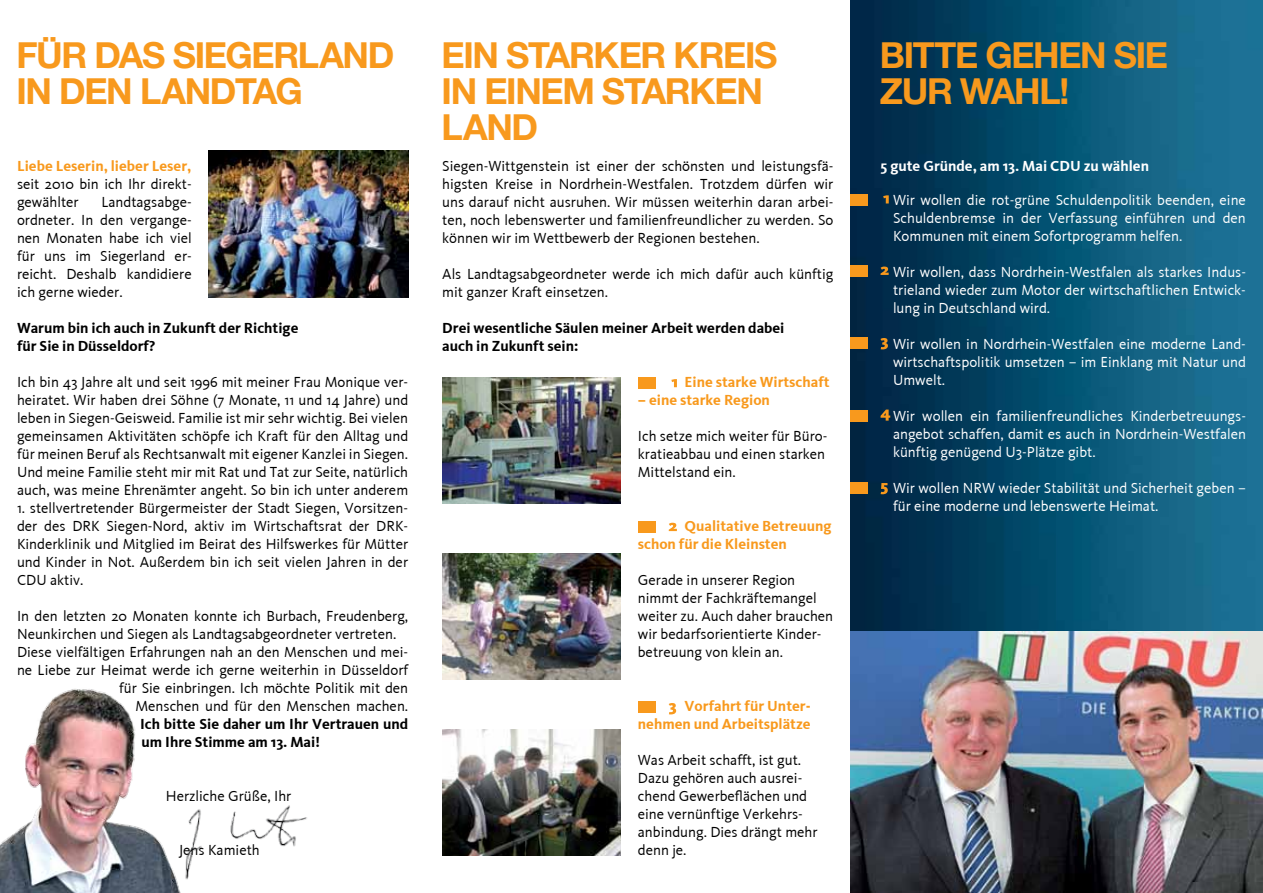
<style>
.page{position:relative;width:1263px;height:893px;background:#fff}
.page>*{position:absolute;margin:0;border:0;box-sizing:border-box;transform-origin:0 0}
.t1{font:700 36px/36px "CDU Helvetica";color:#f8991d}
.t2{font:15px/18px "Kievit";color:#000}
.t3{font:15px/18px "Kievit";color:#fff;text-align:justify}
.t4{font:700 15px/18px "Kievit";color:#000}
.t5{font:700 15px/18px "Kievit";color:#f8991d}
.t6{font:700 15px "Kievit";color:#fff}
</style>
<div class="page">
<img style="left:442px;top:729px;width:179px;height:126px">
<img style="left:442px;top:378px;width:179px;height:126px">
<img style="left:442px;top:553px;width:179px;height:126px">
<img style="left:850px;top:0;width:413px;height:631px">
<img style="left:209px;top:151px;width:199px;height:146px">
<img style="left:289px;top:805px;width:18px;height:42px">
<div style="left:639px;top:378px;width:17px;height:11px;background:#f8991d"></div>
<svg style="left:671px;top:379px;width:6px;height:8px"></svg>
<div style="left:639px;top:522px;width:17px;height:11px;background:#f8991d"></div>
<svg style="left:669px;top:523px;width:8px;height:8px"></svg>
<div style="left:639px;top:702px;width:17px;height:11px;background:#f8991d"></div>
<svg style="left:669px;top:703px;width:7px;height:11px"></svg>
<img style="left:0;top:689px;width:289px;height:204px">
<div style="left:850px;top:410px;width:17px;height:11px;background:#f8991d"></div>
<div style="left:850px;top:338px;width:17px;height:11px;background:#f8991d"></div>
<div style="left:850px;top:482px;width:17px;height:11px;background:#f8991d"></div>
<svg style="left:880px;top:483px;width:8px;height:11px"></svg>
<svg style="left:880px;top:410px;width:10px;height:11px"></svg>
<svg style="left:880px;top:338px;width:8px;height:11px"></svg>
<div style="left:850px;top:265px;width:17px;height:12px;background:#f8991d"></div>
<svg style="left:880px;top:267px;width:9px;height:8px"></svg>
<div style="left:850px;top:194px;width:17px;height:11px;background:#f8991d"></div>
<svg style="left:883px;top:195px;width:6px;height:8px"></svg>
<img style="left:850px;top:631px;width:413px;height:262px">
<h1 class="t1" style="left:17px;top:37px;width:258px">FÜR DAS SIEGERL</h1>
<h1 class="t1" style="left:320px;top:37px;width:72px">AND</h1>
<h1 class="t1" style="left:17px;top:73px;width:284px">IN DEN LANDTAG</h1>
<p class="t5" style="left:17px;top:157px;width:176px">Liebe Leserin, lieber Leser,</p>
<p class="t2" style="left:17px;top:175px;width:176px">seit 2010 bin ich Ihr direkt&shy;gewählter</p>
<p class="t2" style="left:17px;top:193px;width:176px;text-align:justify;text-indent:84px">Landtagsabge&shy;ordneter. In den vergange&shy;nen Monaten habe ich viel für uns im Siegerland er&shy;reicht. Deshalb kandidiere ich gerne wieder.</p>
<p class="t4" style="left:17px;top:319px;width:283px">Warum bin ich auch in Zukunft der Richtige für Sie in Düsseldorf?</p>
<p class="t2" style="left:17px;top:373px;width:393px;text-align:justify">Ich bin 43 Jahre alt und seit 1996 mit meiner Frau Monique ver&shy;heiratet. Wir haben drei Söhne (7 Monate, 11 und 14 Jahre) und leben in Siegen-Geisweid. Familie ist mir sehr wichtig. Bei vielen gemeinsamen Aktivitäten schöpfe ich Kraft für den Alltag und für meinen Beruf als Rechtsanwalt mit eigener Kanzlei in Siegen.<br>Und meine Familie steht mir mit Rat und Tat zur Seite, natürlich auch, was meine Ehrenämter angeht. So bin ich unter anderem</p>
<p class="t2" style="left:17px;top:499px;width:393px;text-align:justify">1. stellvertretender Bürgermeister der Stadt Siegen, Vorsitzen&shy;der des DRK Siegen-Nord, aktiv im Wirtschaftsrat der DRK-Kinderklinik und Mitglied im Beirat des Hilfswerkes für Mütter und Kinder in Not. Außerdem bin ich seit vielen Jahren in der CDU aktiv.</p>
<p class="t2" style="left:17px;top:607px;width:393px">In den letzten 20 Monaten konnte ich Burbach, Freudenberg,</p>
<p class="t2" style="left:17px;top:625px;width:381px">Neunkirchen und Siegen als Landtagsabgeordneter vertreten.</p>
<p class="t2" style="left:17px;top:643px;width:393px">Diese vielfältigen Erfahrungen nah an den Menschen und mei-</p>
<p class="t2" style="left:17px;top:661px;width:393px">ne Liebe zur Heimat werde ich gerne weiterhin in Düsseldorf</p>
<p class="t2" style="left:119px;top:679px;width:291px">für Sie einbringen. Ich möchte Politik mit den</p>
<p class="t2" style="left:136px;top:697px;width:274px">Menschen und für den Menschen machen.</p>
<p class="t4" style="left:140px;top:715px;width:270px">Ich bitte Sie daher um Ihr Vertrauen und um Ihre Stimme am 13. Mai!</p>
<p class="t2" style="left:166px;top:787px;width:127px">Herzliche Grüße, Ihr</p>
<p class="t2" style="left:179px;top:841px;width:82px">Jens Kamieth</p>
<h1 class="t1" style="left:442px;top:37px;width:336px">EIN STARKER KREIS<br>IN EINEM STARKEN<br>LAND</h1>
<h1 class="t1" style="left:881px;top:37px;width:56px">BITTE</h1>
<h1 class="t1" style="left:986px;top:37px;width:50px">GEHEN</h1>
<h1 class="t1" style="left:1114px;top:37px;width:19px">SIE</h1>
<h1 class="t1" style="left:881px;top:73px;width:190px">ZUR WAH L!</h1>
<p class="t2" style="left:442px;top:157px;width:393px;text-align:justify">Siegen-Wittgenstein ist einer der schönsten und leistungsfä&shy;higsten Kreise in Nordrhein-Westfalen. Trotzdem dürfen wir uns darauf nicht ausruhen. Wir müssen weiterhin daran arbei&shy;ten, noch lebenswerter und familienfreundlicher zu werden. So können wir im Wettbewerb der Regionen bestehen.</p>
<p class="t2" style="left:442px;top:265px;width:393px">Als Landtagsabgeordneter werde ich mich dafür auch künftig mit ganzer Kraft einsetzen.</p>
<p class="t4" style="left:442px;top:319px;width:344px">Drei wesentliche Säulen meiner Arbeit werden dabei auch in Zukunft sein:</p>
<p class="t5" style="left:685px;top:373px;width:146px">Eine starke Wirtschaft</p>
<p class="t5" style="left:638px;top:391px;width:134px">– eine starke Region</p>
<p class="t2" style="left:638px;top:427px;width:191px">Ich setze mich weiter für Büro&shy;kratieabbau und einen starken<br>Mittelstand ein.</p>
<p class="t5" style="left:638px;top:517px;width:195px;text-indent:47px">Qualitative Betreuung schon für die Kleinsten</p>
<p class="t2" style="left:638px;top:571px;width:197px">Gerade in unserer Region nimmt der Fachkräftemangel weiter zu. Auch daher brauchen wir bedarfsorientierte Kinder&shy;betreuung von klein an.</p>
<p class="t5" style="left:638px;top:697px;width:174px;text-align:right">Vorfahrt für Unter&shy;nehmen und Arbeitsplätze</p>
<p class="t2" style="left:638px;top:751px;width:181px">Was Arbeit schafft, ist gut.<br>Dazu gehören auch ausrei&shy;chend Gewerbeflächen und eine vernünftige Verkehrs&shy;anbindung. Dies drängt mehr denn je.</p>
<p class="t6" style="left:881px;top:157px;width:270px">5 gute Gründe, am 13. Mai CDU zu wählen</p>
<p class="t3" style="left:893px;top:191px;width:354px">Wir wollen die rot-grüne Schuldenpolitik beenden, eine Schuldenbremse in der Verfassung einführen und den Kommunen mit einem Sofortprogramm helfen.</p>
<p class="t3" style="left:893px;top:263px;width:354px">Wir wollen, dass Nordrhein-Westfalen als starkes Indus&shy;trieland wieder zum Motor der wirtschaftlichen Entwick&shy;lung in Deutschland wird.</p>
<p class="t3" style="left:893px;top:335px;width:354px">Wir wollen in Nordrhein-Westfalen eine moderne Land&shy;wirtschaftspolitik umsetzen – im Einklang mit Natur und Umwelt.</p>
<p class="t3" style="left:893px;top:407px;width:354px">Wir wollen ein familienfreundliches Kinderbetreuungs&shy;angebot schaffen, damit es auch in Nordrhein-Westfalen künftig genügend U3-Plätze gibt.</p>
<p class="t3" style="left:893px;top:479px;width:354px">Wir wollen NRW wieder Stabilität und Sicherheit geben – für eine moderne und lebenswerte Heimat.</p>
</div>
